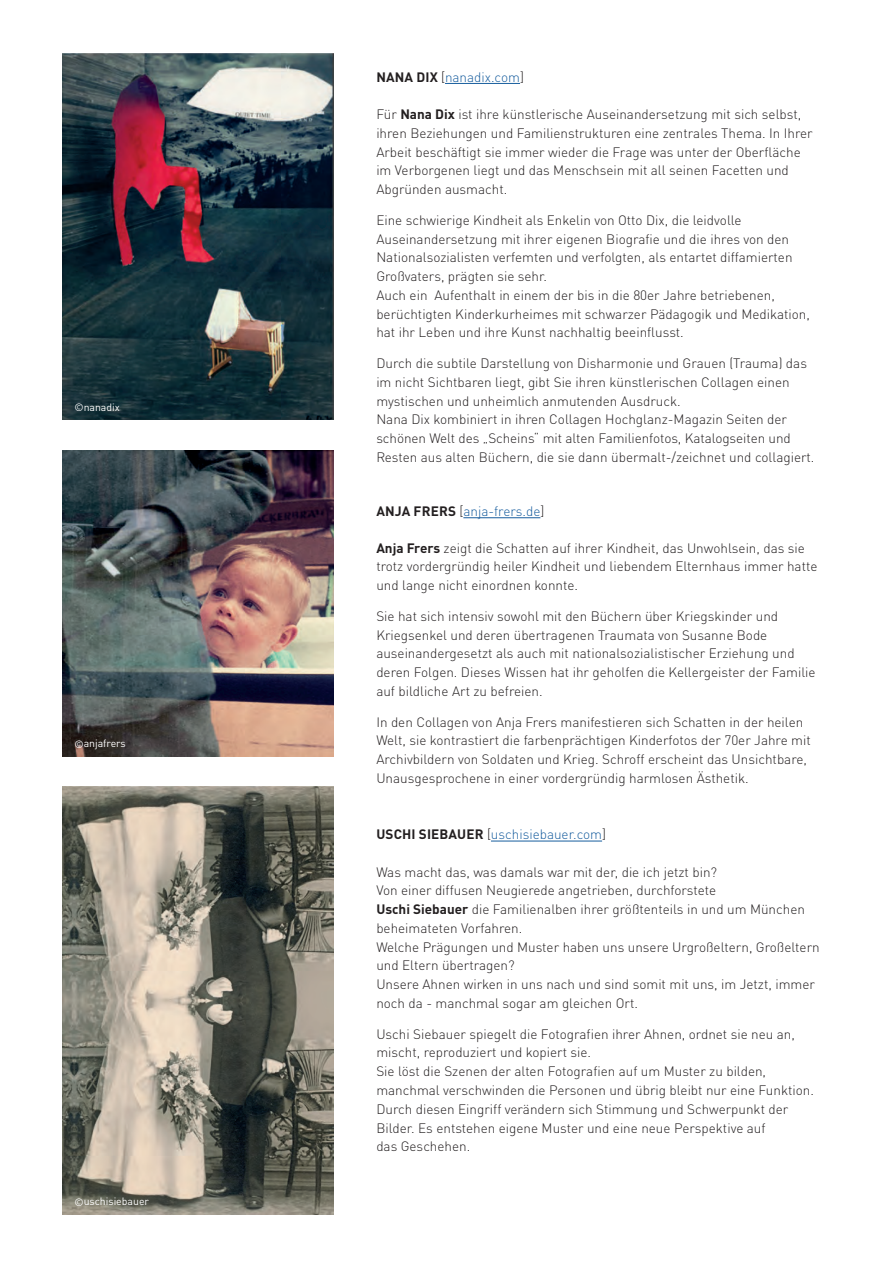
<style>
.page{position:relative;width:893px;height:1263px;background:#fff}
.page>*{position:absolute;margin:0;border:0;box-sizing:border-box;transform-origin:0 0}
.t1{font:300 13.5px/18.8px "DINOT";color:#231f20}
.t2{font:300 13.5px "DINOT";color:#175d9e}
.t3{font:10.5px "DINOT";color:#fff}
.s1{font-weight:700;color:#231f20}
.s2{color:#231f20}
.s3{font-weight:700}
</style>
<div class="page">
<img style="left:62px;top:54px;width:272px;height:366px">
<img style="left:62px;top:787px;width:272px;height:427px">
<img style="left:62px;top:451px;width:272px;height:305px">
<hr style="left:445px;top:83px;width:75px;height:1px;background:#175d9e">
<hr style="left:463px;top:517px;width:77px;height:1px;background:#175d9e">
<hr style="left:491px;top:841px;width:111px;height:1px;background:#175d9e">
<p class="t3" style="left:74px;top:400px;width:47px">©nanadix</p>
<p class="t3" style="left:74px;top:736px;width:53px">©anjafrers</p>
<p class="t3" style="left:74px;top:1194px;width:76px">©uschisiebauer</p>
<p class="t2" style="left:376px;top:68px;width:149px"><span class="s1">NANA DIX</span> <span class="s2">[</span>nanadix.com<span class="s2">]</span></p>
<p class="t1" style="left:376px;top:105px;width:438px">Für <span class="s3">Nana Dix</span> ist ihre künstlerische Auseinandersetzung mit sich selbst, ihren Beziehungen und Familienstrukturen eine zentrales Thema. In Ihrer Arbeit beschäftigt sie immer wieder die Frage was unter der Oberfläche im Verborgenen liegt und das Menschsein mit all seinen Facetten und Abgründen ausmacht.</p>
<p class="t1" style="left:376px;top:210px;width:435px">Eine schwierige Kindheit als Enkelin von Otto Dix, die leidvolle Auseinandersetzung mit ihrer eigenen Biografie und die ihres von den Nationalsozialisten verfemten und verfolgten, als entartet diffamierten Großvaters, prägten sie sehr.<br>Auch ein Aufenthalt in einem der bis in die 80er Jahre betriebenen, berüchtigten Kinderkurheimes mit schwarzer Pädagogik und Medikation, hat ihr Leben und ihre Kunst nachhaltig beeinflusst.</p>
<p class="t1" style="left:376px;top:354px;width:440px">Durch die subtile Darstellung von Disharmonie und Grauen (Trauma) das im nicht Sichtbaren liegt, gibt Sie ihren künstlerischen Collagen einen mystischen und unheimlich anmutenden Ausdruck.<br>Nana Dix kombiniert in ihren Collagen Hochglanz-Magazin Seiten der schönen Welt des „Scheins“ mit alten Familienfotos, Katalogseiten und Resten aus alten Büchern, die sie dann übermalt-/zeichnet und collagiert.</p>
<p class="t2" style="left:376px;top:503px;width:169px"><span class="s1">ANJA FRERS</span> <span class="s2">[</span>anja-frers.de<span class="s2">]</span></p>
<p class="t1" style="left:376px;top:538px;width:443px"><span class="s3">Anja Frers</span> zeigt die Schatten auf ihrer Kindheit, das Unwohlsein, das sie trotz vordergründig heiler Kindheit und liebendem Elternhaus immer hatte und lange nicht einordnen konnte.</p>
<p class="t1" style="left:376px;top:606px;width:441px">Sie hat sich intensiv sowohl mit den Büchern über Kriegskinder und Kriegsenkel und deren übertragenen Traumata von Susanne Bode auseinandergesetzt als auch mit nationalsozialistischer Erziehung und deren Folgen. Dieses Wissen hat ihr geholfen die Kellergeister der Familie auf bildliche Art zu befreien.</p>
<p class="t1" style="left:376px;top:712px;width:436px">In den Collagen von Anja Frers manifestieren sich Schatten in der heilen Welt, sie kontrastiert die farbenprächtigen Kinderfotos der 70er Jahre mit Archivbildern von Soldaten und Krieg. Schroff erscheint das Unsichtbare, Unausgesprochene in einer vordergründig harmlosen Ästhetik.</p>
<p class="t2" style="left:376px;top:826px;width:231px"><span class="s1">USCHI SIEBAUER</span> <span class="s2">[</span>uschisiebauer.com<span class="s2">]</span></p>
<p class="t1" style="left:376px;top:862px;width:445px">Was macht das, was damals war mit der, die ich jetzt bin?<br>Von einer diffusen Neugierede angetrieben, durchforstete<br><span class="s3">Uschi Siebauer</span> die Familienalben ihrer größtenteils in und um München beheimateten Vorfahren.<br>Welche Prägungen und Muster haben uns unsere Urgroßeltern, Großeltern und Eltern übertragen?<br>Unsere Ahnen wirken in uns nach und sind somit mit uns, im Jetzt, immer noch da - manchmal sogar am gleichen Ort.</p>
<p class="t1" style="left:376px;top:1024px;width:439px">Uschi Siebauer spiegelt die Fotografien ihrer Ahnen, ordnet sie neu an, mischt, reproduziert und kopiert sie.<br>Sie löst die Szenen der alten Fotografien auf um Muster zu bilden, manchmal verschwinden die Personen und übrig bleibt nur eine Funktion.<br>Durch diesen Eingriff verändern sich Stimmung und Schwerpunkt der Bilder. Es entstehen eigene Muster und eine neue Perspektive auf<br>das Geschehen.</p>
</div>
